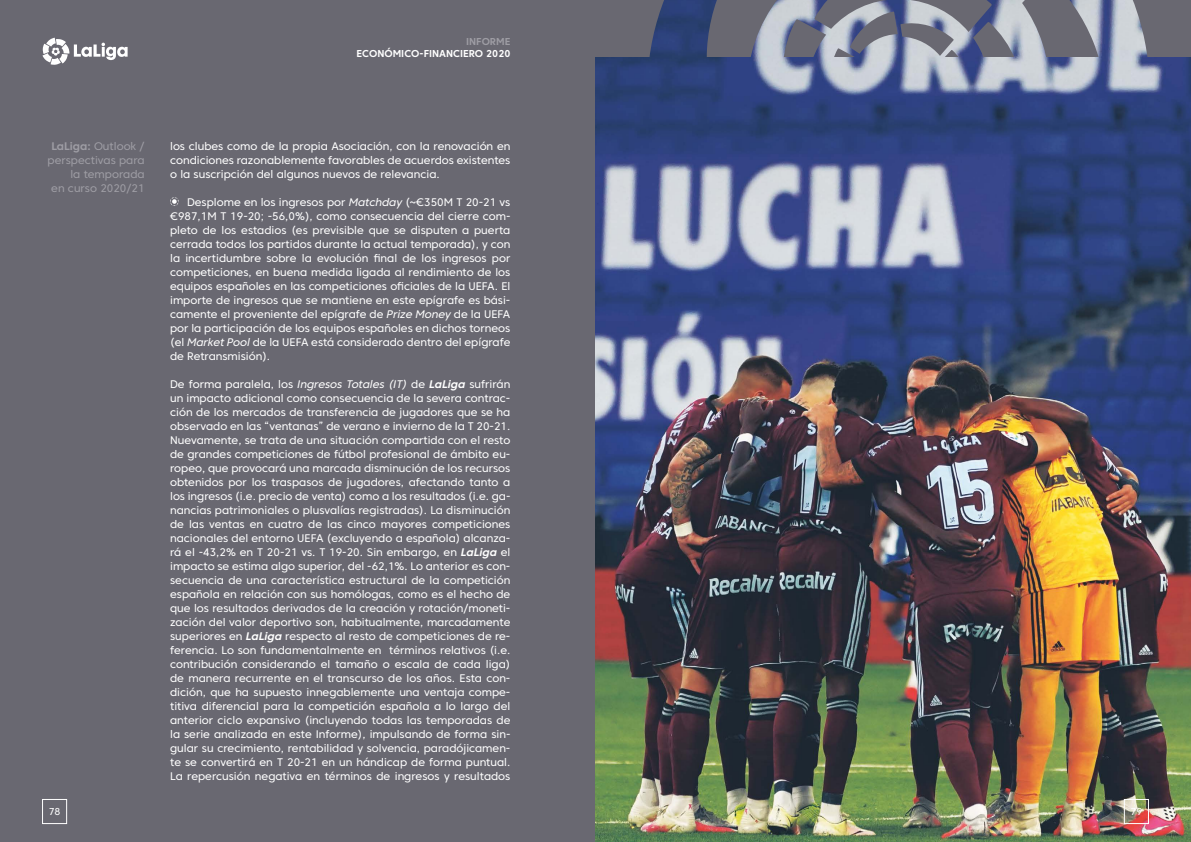
<style>
.page{position:relative;width:1191px;height:842px;background:#696871}
.page>*{position:absolute;margin:0;border:0;box-sizing:border-box;transform-origin:0 0}
.t1{font:11px/14px "Core Sans C 45";color:#fff;text-align:justify}
.t2{font:11px/14px "Core Sans C 45";color:#9e9da4;text-align:right}
.t3{font:700 10px "Core Sans C 65";color:#fff}
.t4{font:700 10px "Core Sans C 65";color:#9e9da4}
.t5{font:10px "Core Sans C 45";color:#fff}
.s1{font-family:"Core Sans C 65";font-weight:700}
.s2{font-family:"Core Sans C 45 Regular It"}
.s3{font-family:"Core Sans C 65 Bold It"}
</style>
<div class="page">
<svg style="left:170px;top:197px;width:9px;height:9px"></svg>
<img style="left:595px;top:0;width:596px;height:842px">
<svg style="left:595px;top:0;width:104px;height:57px"></svg>
<svg style="left:705px;top:0;width:486px;height:57px"></svg>
<div style="left:1124px;top:799px;width:24px;height:25px;border:1px solid #fff"></div>
<div style="left:42px;top:799px;width:25px;height:25px;border:1px solid #fff"></div>
<svg style="left:43px;top:38px;width:85px;height:27px"></svg>
<p class="t4" style="left:466px;top:35px;width:46px">INFORME</p>
<p class="t3" style="left:356px;top:47px;width:155px">ECONÓMICO-FINANCIERO 2020</p>
<p class="t2" style="left:48px;top:139px;width:98px"><span class="s1">LaLiga:</span> Outlook / perspectivas para la temporada<br>en curso 2020/21</p>
<p class="t1" style="left:170px;top:139px;width:342px">los clubes como de la propia Asociación, con la renovación en condiciones razonablemente favorables de acuerdos existentes o la suscripción del algunos nuevos de relevancia.</p>
<p class="t1" style="left:170px;top:195px;width:342px;text-indent:17px">Desplome en los ingresos por <span class="s2">Matchday</span> (~€350M T 20-21 vs €987,1M T 19-20; -56,0%), como consecuencia del cierre com&shy;pleto de los estadios (es previsible que se disputen a puerta cerrada todos los partidos durante la actual temporada), y con la incertidumbre sobre la evolución final de los ingresos por competiciones, en buena medida ligada al rendimiento de los equipos españoles en las competiciones oficiales de la UEFA. El importe de ingresos que se mantiene en este epígrafe es bási&shy;camente el proveniente del epígrafe de <span class="s2">Prize Money</span> de la UEFA por la participación de los equipos españoles en dichos torneos (el <span class="s2">Market Pool</span> de la UEFA está considerado dentro del epígrafe de Retransmisión).</p>
<p class="t1" style="left:170px;top:377px;width:342px">De forma paralela, los <span class="s2">Ingresos Totales (IT)</span> de <span class="s3">LaLiga</span> sufrirán un impacto adicional como consecuencia de la severa contrac&shy;ción de los mercados de transferencia de jugadores que se ha observado en las “ventanas” de verano e invierno de la T 20-21.<br>Nuevamente, se trata de una situación compartida con el resto de grandes competiciones de fútbol profesional de ámbito eu&shy;ropeo, que provocará una marcada disminución de los recursos obtenidos por los traspasos de jugadores, afectando tanto a los ingresos (i.e. precio de venta) como a los resultados (i.e. ga&shy;nancias patrimoniales o plusvalías registradas). La disminución de las ventas en cuatro de las cinco mayores competiciones nacionales del entorno UEFA (excluyendo a española) alcanza&shy;rá el -43,2% en T 20-21 vs. T 19-20. Sin embargo, en <span class="s3">LaLiga</span> el impacto se estima algo superior, del -62,1%. Lo anterior es con&shy;secuencia de una característica estructural de la competición española en relación con sus homólogas, como es el hecho de que los resultados derivados de la creación y rotación/moneti&shy;zación del valor deportivo son, habitualmente, marcadamente superiores en <span class="s3">LaLiga</span> respecto al resto de competiciones de re&shy;ferencia. Lo son fundamentalmente en términos relativos (i.e. contribución considerando el tamaño o escala de cada liga) de manera recurrente en el transcurso de los años. Esta con&shy;dición, que ha supuesto innegablemente una ventaja compe&shy;titiva diferencial para la competición española a lo largo del anterior ciclo expansivo (incluyendo todas las temporadas de la serie analizada en este Informe), impulsando de forma sin&shy;gular su crecimiento, rentabilidad y solvencia, paradójicamen&shy;te se convertirá en T 20-21 en un hándicap de forma puntual.<br>La repercusión negativa en términos de ingresos y resultados</p>
<p class="t5" style="left:49px;top:805px;width:13px">78</p>
<p class="t5" style="left:1130px;top:805px;width:13px">79</p>
</div>
